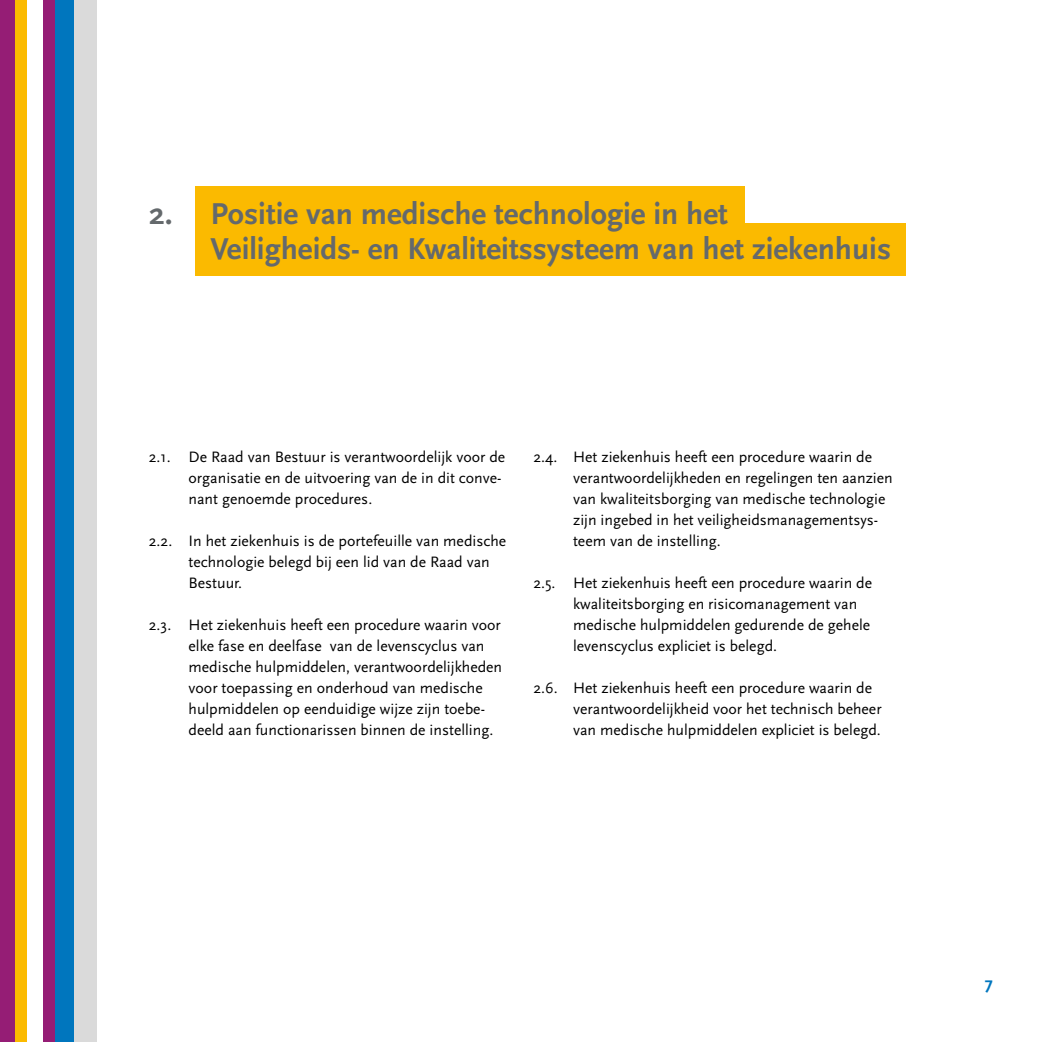
<style>
.page{position:relative;width:1042px;height:1042px;background:#fff}
.page>*{position:absolute;margin:0;border:0;box-sizing:border-box;transform-origin:0 0}
.t1{font:700 31.5px/35px "Scala Sans";color:#64696c}
.t2{font:700 17.5px "Scala Sans";color:#0076be}
.t3{font:15.75px/21px "Scala Sans";color:#000}
</style>
<div class="page">
<div style="left:539px;top:223px;width:367px;height:53px;background:#fbba00"></div>
<div style="left:195px;top:186px;width:550px;height:90px;background:#fbba00"></div>
<div style="left:0;top:0;width:25px;height:1042px;background:#951d75"></div>
<div style="left:59px;top:0;width:38px;height:1042px;background:#dadada"></div>
<div style="left:50px;top:0;width:24px;height:1042px;background:#0076be"></div>
<div style="left:15px;top:0;width:12px;height:1042px;background:#fbba00"></div>
<div style="left:43px;top:0;width:11px;height:1042px;background:#951d75"></div>
<h1 class="t1" style="left:210px;top:197px;width:682px;text-indent:-61px">2. Positie van medische technologie in het<br>Veiligheids- en Kwaliteitssysteem van het ziekenhuis</h1>
<p class="t3" style="left:189px;top:447px;width:318px;text-indent:-40px">2.1. De Raad van Bestuur is verantwoordelijk voor de organisatie en de uitvoering van de in dit conve&shy;nant genoemde procedures.</p>
<p class="t3" style="left:189px;top:531px;width:319px;text-indent:-40px">2.2. In het ziekenhuis is de portefeuille van medische technologie belegd bij een lid van de Raad van<br>Bestuur.</p>
<p class="t3" style="left:189px;top:615px;width:315px;text-indent:-40px">2.3. Het ziekenhuis heeft een procedure waarin voor elke fase en deelfase van de levenscyclus van medische hulpmiddelen, verantwoordelijkheden voor toepassing en onderhoud van medische hulpmiddelen op eenduidige wijze zijn toebe&shy;deeld aan functionarissen binnen de instelling.</p>
<p class="t3" style="left:573px;top:447px;width:321px;text-indent:-40px">2.4. Het ziekenhuis heeft een procedure waarin de verantwoordelijkheden en regelingen ten aanzien van kwaliteitsborging van medische technologie zijn ingebed in het veiligheidsmanagementsys&shy;teem van de instelling.</p>
<p class="t3" style="left:573px;top:573px;width:300px;text-indent:-40px">2.5. Het ziekenhuis heeft een procedure waarin de kwaliteitsborging en risicomanagement van medische hulpmiddelen gedurende de gehele levenscyclus expliciet is belegd.</p>
<p class="t3" style="left:573px;top:678px;width:310px;text-indent:-40px">2.6. Het ziekenhuis heeft een procedure waarin de verantwoordelijkheid voor het technisch beheer van medische hulpmiddelen expliciet is belegd.</p>
<p class="t2" style="left:985px;top:973px;width:10px">7</p>
</div>
